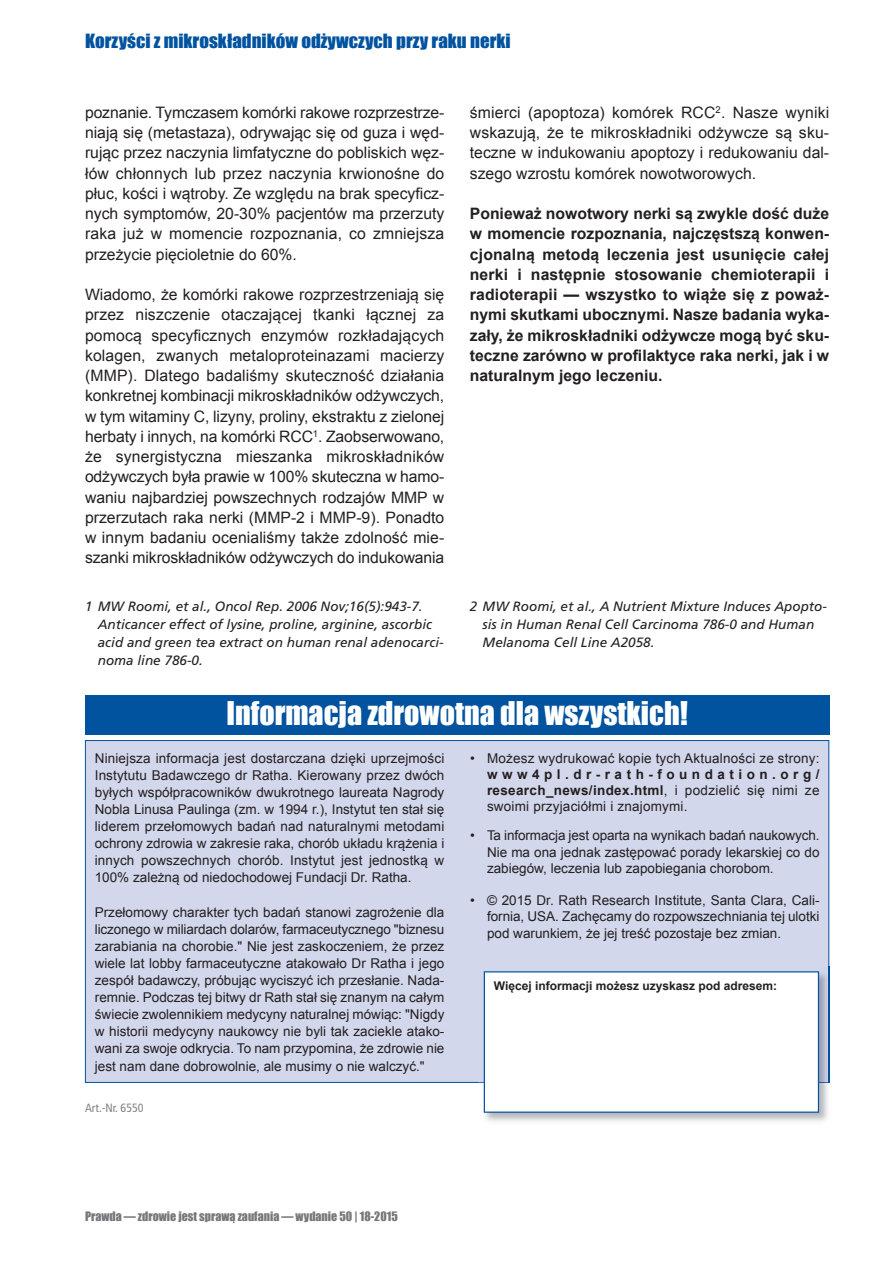
<style>
.page{position:relative;width:893px;height:1263px;background:#fff}
.page>*{position:absolute;margin:0;border:0;box-sizing:border-box;transform-origin:0 0}
.t1{font:30px "Impact";color:#fff}
.t2{font:18px "Impact";color:#0153a0;scale:1.05 1}
.t3{font:15.75px/20.2px "Arial";color:#231f20;text-align:justify}
.t4{font:700 15.75px/20.2px "Arial";color:#231f20;text-align:justify}
.t5{font:13.5px/17.1px "Arial";color:#231f20;text-align:justify}
.t6{font:italic 13.5px/18px "Frutiger LT";color:#231f20}
.t7{font:700 13.5px/16.2px "Arial";letter-spacing:.335em;color:#231f20;text-align:justify}
.t8{font:12px "Impact";color:#76787b}
.t9{font:700 12px "Arial";color:#231f20}
.t10{font:condensed 12px "Frutiger LT";color:#808285}
.s1{font-weight:400}
</style>
<div class="page">
<div style="left:86px;top:741px;width:742px;height:341px;background:#d2d7eb"></div>
<div style="left:85px;top:695px;width:744px;height:40px;background:#0153a0"></div>
<img style="left:483px;top:966px;width:347px;height:156px">
<img style="left:478px;top:1082px;width:351px;height:1px">
<img style="left:828px;top:966px;width:1px;height:116px">
<div style="left:485px;top:972px;width:333px;height:139px;background:#fff"></div>
<div style="left:484px;top:971px;width:335px;height:142px;border:1px solid #0153a0"></div>
<h2 class="t2" style="left:85px;top:30px;width:407px">Korzyści z mikroskładników odżywczych przy raku nerki</h2>
<p class="t3" style="left:85px;top:102px;width:361px">poznanie. Tymczasem komórki rakowe rozprzestrze&shy;niają się (metastaza), odrywając się od guza i węd&shy;rując przez naczynia limfatyczne do pobliskich węz&shy;łów chłonnych lub przez naczynia krwionośne do płuc, kości i wątroby. Ze względu na brak specyficz&shy;nych symptomów, 20-30% pacjentów ma przerzuty raka już w momencie rozpoznania, co zmniejsza przeżycie pięcioletnie do 60%.</p>
<p class="t3" style="left:85px;top:284px;width:361px">Wiadomo, że komórki rakowe rozprzestrzeniają się przez niszczenie otaczającej tkanki łącznej za pomocą specyficznych enzymów rozkładających kolagen, zwanych metaloproteinazami macierzy (MMP). Dlatego badaliśmy skuteczność działania konkretnej kombinacji mikroskładników odżywczych, w tym witaminy C, lizyny, proliny, ekstraktu z zielonej herbaty i innych, na komórki RCC<sup>1</sup>. Zaobserwowano, że synergistyczna mieszanka mikroskładników odżywczych była prawie w 100% skuteczna w hamo&shy;waniu najbardziej powszechnych rodzajów MMP w przerzutach raka nerki (MMP-2 i MMP-9). Ponadto w innym badaniu ocenialiśmy także zdolność mie&shy;szanki mikroskładników odżywczych do indukowania</p>
<p class="t3" style="left:470px;top:102px;width:361px">śmierci (apoptoza) komórek RCC<sup>2</sup>. Nasze wyniki wskazują, że te mikroskładniki odżywcze są sku&shy;teczne w indukowaniu apoptozy i redukowaniu dal&shy;szego wzrostu komórek nowotworowych.</p>
<p class="t4" style="left:470px;top:203px;width:361px">Ponieważ nowotwory nerki są zwykle dość duże w momencie rozpoznania, najczęstszą konwen&shy;cjonalną metodą leczenia jest usunięcie całej nerki i następnie stosowanie chemioterapii i radioterapii — wszystko to wiąże się z poważ&shy;nymi skutkami ubocznymi. Nasze badania wyka&shy;zały, że mikroskładniki odżywcze mogą być sku&shy;teczne zarówno w profilaktyce raka nerki, jak i w naturalnym jego leczeniu.</p>
<p class="t6" style="left:98px;top:598px;width:347px;text-indent:-13px">1 MW Roomi, et al., Oncol Rep. 2006 Nov;16(5):943-7.<br>Anticancer effect of lysine, proline, arginine, ascorbic acid and green tea extract on human renal adenocarci&shy;noma line 786-0.</p>
<p class="t6" style="left:483px;top:598px;width:346px;text-indent:-13px">2 MW Roomi, et al., A Nutrient Mixture Induces Apopto&shy;sis in Human Renal Cell Carcinoma 786-0 and Human<br>Melanoma Cell Line A2058.</p>
<h1 class="t1" style="left:226px;top:695px;width:463px">Informacja zdrowotna dla wszystkich!</h1>
<p class="t5" style="left:95px;top:749px;width:351px">Niniejsza informacja jest dostarczana dzięki uprzejmości Instytutu Badawczego dr Ratha. Kierowany przez dwóch byłych współpracowników dwukrotnego laureata Nagrody Nobla Linusa Paulinga (zm. w 1994 r.), Instytut ten stał się liderem przełomowych badań nad naturalnymi metodami ochrony zdrowia w zakresie raka, chorób układu krążenia i innych powszechnych chorób. Instytut jest jednostką w 100% zależną od niedochodowej Fundacji Dr. Ratha.</p>
<p class="t5" style="left:95px;top:903px;width:351px">Przełomowy charakter tych badań stanowi zagrożenie dla liczonego w miliardach dolarów, farmaceutycznego "biznesu zarabiania na chorobie." Nie jest zaskoczeniem, że przez wiele lat lobby farmaceutyczne atakowało Dr Ratha i jego zespół badawczy, próbując wyciszyć ich przesłanie. Nada&shy;remnie. Podczas tej bitwy dr Rath stał się znanym na całym świecie zwolennikiem medycyny naturalnej mówiąc: "Nigdy w historii medycyny naukowcy nie byli tak zaciekle atako&shy;wani za swoje odkrycia. To nam przypomina, że zdrowie nie jest nam dane dobrowolnie, ale musimy o nie walczyć."</p>
<p class="t10" style="left:85px;top:1103px;width:60px">Art.-Nr. 6550</p>
<p class="t5" style="left:470px;top:749px;width:351px">• Możesz wydrukować kopie tych Aktualności ze strony:</p>
<p class="t7" style="left:487px;top:766px;width:334px">www4pl.dr-rath-foundation.org/ research_news/index.html<span class="s1">, i podzielić się nimi ze swoimi przyjaciółmi i znajomymi.</span></p>
<p class="t5" style="left:487px;top:827px;width:334px;line-height:16.2px;text-indent:-17px">• Ta informacja jest oparta na wynikach badań naukowych.<br>Nie ma ona jednak zastępować porady lekarskiej co do zabiegów, leczenia lub zapobiegania chorobom.</p>
<p class="t5" style="left:487px;top:892px;width:334px;line-height:16.2px;text-indent:-17px">• © 2015 Dr. Rath Research Institute, Santa Clara, Cali&shy;fornia, USA. Zachęcamy do rozpowszechniania tej ulotki pod warunkiem, że jej treść pozostaje bez zmian.</p>
<p class="t9" style="left:494px;top:979px;width:285px">Więcej informacji możesz uzyskasz pod adresem:</p>
<p class="t8" style="left:85px;top:1209px;width:314px">Prawda — zdrowie jest sprawą zaufania — wydanie 50 | 18-2015</p>
</div>
